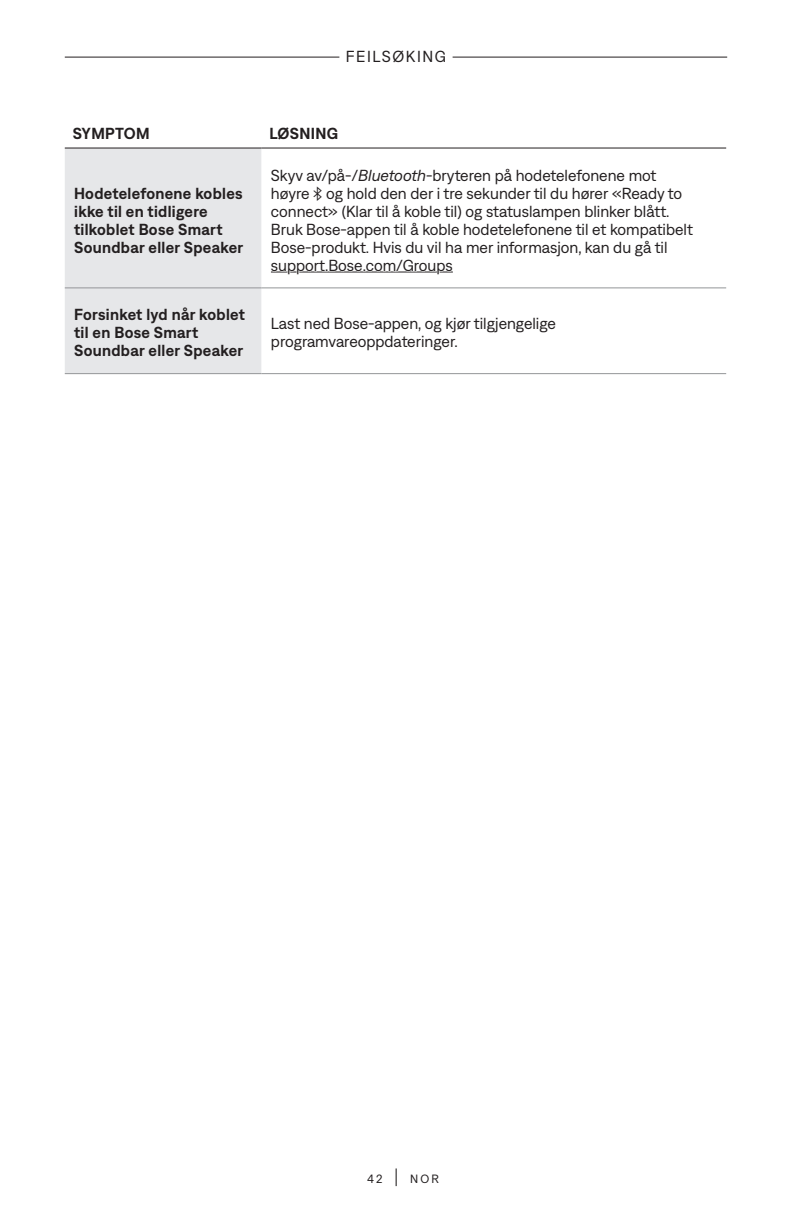
<style>
.page{position:relative;width:792px;height:1224px;background:#fff}
.page>*{position:absolute;margin:0;border:0;box-sizing:border-box;transform-origin:0 0}
.Text_Table{font:16px/18px "Bose Text";color:#231f20}
.Text_Table_Bold{font:600 16px/18px "Bose Text";letter-spacing:.02em;color:#231f20}
.Text_Table_Head_1{font:600 16px "Bose Text";letter-spacing:.02em;color:#231f20}
.t1{font:12px "Bose Text";color:#231f20}
.s1{font-style:italic}
.s2{font-family:"Bose Icons User Docs"}
.s3{color:#fff}
.s4{font-size:22px}
</style>
<div class="page">
<hr style="left:65px;top:57px;width:662px;height:1px;background:#231f20">
<div style="left:339px;top:40px;width:114px;height:30px;background:#fff"></div>
<svg style="left:65px;top:147px;width:661px;height:1px"></svg>
<div style="left:65px;top:149px;width:197px;height:224px;background:#e6e7e9"></div>
<svg style="left:262px;top:271px;width:464px;height:17px"></svg>
<hr style="left:262px;top:288px;width:464px;height:1px;background:#939598">
<hr style="left:262px;top:373px;width:464px;height:1px;background:#939598">
<hr style="left:65px;top:148px;width:197px;height:1px;background:#231f20">
<hr style="left:262px;top:148px;width:464px;height:1px;background:#231f20">
<hr style="left:65px;top:288px;width:197px;height:1px;background:#939598">
<hr style="left:65px;top:373px;width:197px;height:1px;background:#939598">
<hr style="left:271px;top:272px;width:182px;height:1px;background:#231f20">
<p class="Text_Table" style="left:346px;top:46px;width:22px">Feilsøking</p>
<p class="Text_Table_Head_1" style="left:73px;top:121px;width:78px">SYMPTOM</p>
<p class="Text_Table_Head_1" style="left:270px;top:121px;width:70px">LØSNING</p>
<p class="Text_Table_Bold" style="left:74px;top:183px;width:171px">Hodetelefonene kobles ikke til en tidligere tilkoblet Bose Smart<br>Soundbar eller Speaker</p>
<p class="Text_Table" style="left:271px;top:165px;width:424px">Skyv av/på-/<span class="s1">Bluetooth</span>-bryteren på hodetelefonene mot høyre <span class="s2">l</span> og hold den der i tre sekunder til du hører «Ready to connect» (Klar til å koble til) og statuslampen blinker blått.<br>Bruk Bose-appen til å koble hodetelefonene til et kompatibelt Bose-produkt. Hvis du vil ha mer informasjon, kan du gå til <span class="s3">support.Bose.com/Groups</span></p>
<p class="Text_Table_Bold" style="left:74px;top:305px;width:172px">Forsinket lyd når koblet til en Bose Smart<br>Soundbar eller Speaker</p>
<p class="Text_Table" style="left:271px;top:314px;width:287px">Last ned Bose-appen, og kjør tilgjengelige programvareoppdateringer.</p>
<p class="t1" style="left:367px;top:1170px;width:73px">42 <span class="s4">|</span> NOR</p>
</div>
